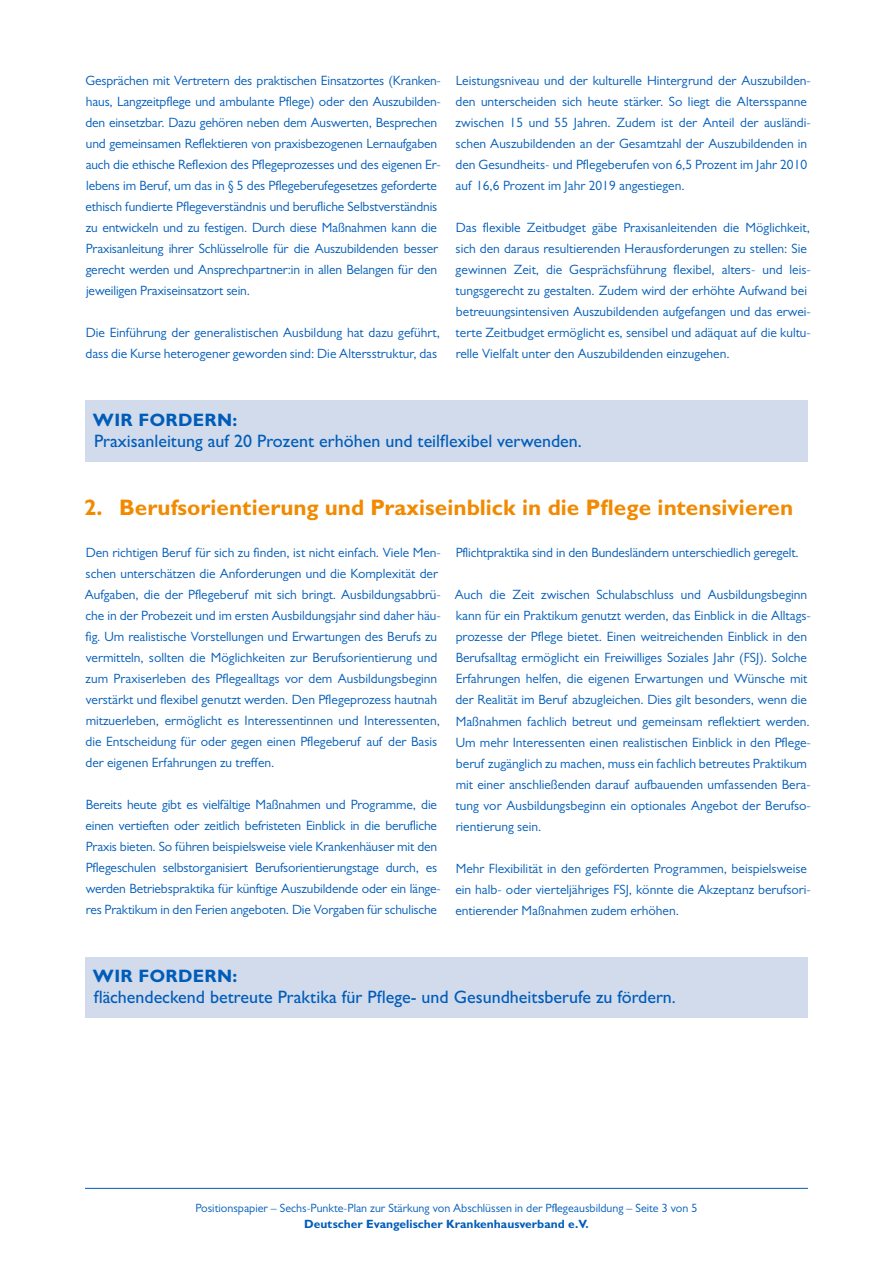
<style>
.page{position:relative;width:893px;height:1263px;background:#fff}
.page>*{position:absolute;margin:0;border:0;box-sizing:border-box;transform-origin:0 0}
.t1{font:700 22.5px "Gill Sans";color:#f18a00}
.t2{font:500 18px "Gill Sans";color:#005cb9}
.t3{font:700 18px "Gill Sans";letter-spacing:.02em;color:#005cb9}
.t4{font:13.5px/21px "Gill Sans";color:#005cb9}
.t5{font:12px "Gill Sans";color:#005cb9}
.t6{font:700 12px "Gill Sans";color:#005cb9}
</style>
<div class="page">
<hr style="left:85px;top:1188px;width:723px;height:1px;background:#005cb9">
<div style="left:85px;top:401px;width:723px;height:61px;background:#d1dbeb"></div>
<div style="left:85px;top:957px;width:723px;height:60px;background:#d1dbeb"></div>
<p class="t4" style="left:85px;top:70px;width:357px">Gesprächen mit Vertretern des praktischen Einsatzortes (Kranken&shy;haus, Langzeitpflege und ambulante Pflege) oder den Auszubilden&shy;den einsetzbar. Dazu gehören neben dem Auswerten, Besprechen und gemeinsamen Reflektieren von praxisbezogenen Lernaufgaben auch die ethische Reflexion des Pflegeprozesses und des eigenen Er&shy;lebens im Beruf, um das in § 5 des Pflegeberufegesetzes geforderte ethisch fundierte Pflegeverständnis und berufliche Selbstverständnis zu entwickeln und zu festigen. Durch diese Maßnahmen kann die Praxisanleitung ihrer Schlüsselrolle für die Auszubildenden besser gerecht werden und Ansprechpartner:in in allen Belangen für den jeweiligen Praxiseinsatzort sein.</p>
<p class="t4" style="left:85px;top:322px;width:356px">Die Einführung der generalistischen Ausbildung hat dazu geführt, dass die Kurse heterogener geworden sind: Die Altersstruktur, das</p>
<p class="t4" style="left:455px;top:70px;width:357px">Leistungsniveau und der kulturelle Hintergrund der Auszubilden&shy;den unterscheiden sich heute stärker. So liegt die Altersspanne zwischen 15 und 55 Jahren. Zudem ist der Anteil der ausländi&shy;schen Auszubildenden an der Gesamtzahl der Auszubildenden in den Gesundheits- und Pflegeberufen von 6,5 Prozent im Jahr 2010 auf 16,6 Prozent im Jahr 2019 angestiegen.</p>
<p class="t4" style="left:456px;top:217px;width:357px">Das flexible Zeitbudget gäbe Praxisanleitenden die Möglichkeit, sich den daraus resultierenden Herausforderungen zu stellen: Sie gewinnen Zeit, die Gesprächsführung flexibel, alters- und leis&shy;tungsgerecht zu gestalten. Zudem wird der erhöhte Aufwand bei betreuungsintensiven Auszubildenden aufgefangen und das erwei&shy;terte Zeitbudget ermöglicht es, sensibel und adäquat auf die kultu&shy;relle Vielfalt unter den Auszubildenden einzugehen.</p>
<h2 class="t3" style="left:93px;top:408px;width:146px">WIR FORDERN:</h2>
<h2 class="t2" style="left:94px;top:430px;width:489px">Praxisanleitung auf 20 Prozent erhöhen und teilflexibel verwenden.</h2>
<h1 class="t1" style="left:84px;top:494px;width:711px">2. Berufsorientierung und Praxiseinblick in die Pflege intensivieren</h1>
<p class="t4" style="left:85px;top:542px;width:358px">Den richtigen Beruf für sich zu finden, ist nicht einfach. Viele Men&shy;schen unterschätzen die Anforderungen und die Komplexität der Aufgaben, die der Pflegeberuf mit sich bringt. Ausbildungsabbrü&shy;che in der Probezeit und im ersten Ausbildungsjahr sind daher häu&shy;fig. Um realistische Vorstellungen und Erwartungen des Berufs zu vermitteln, sollten die Möglichkeiten zur Berufsorientierung und zum Praxiserleben des Pflegealltags vor dem Ausbildungsbeginn verstärkt und flexibel genutzt werden. Den Pflegeprozess hautnah mitzuerleben, ermöglicht es Interessentinnen und Interessenten, die Entscheidung für oder gegen einen Pflegeberuf auf der Basis der eigenen Erfahrungen zu treffen.</p>
<p class="t4" style="left:85px;top:794px;width:357px">Bereits heute gibt es vielfältige Maßnahmen und Programme, die einen vertieften oder zeitlich befristeten Einblick in die berufliche Praxis bieten. So führen beispielsweise viele Krankenhäuser mit den Pflegeschulen selbstorganisiert Berufsorientierungstage durch, es werden Betriebspraktika für künftige Auszubildende oder ein länge&shy;res Praktikum in den Ferien angeboten. Die Vorgaben für schulische</p>
<p class="t4" style="left:456px;top:542px;width:345px">Pflichtpraktika sind in den Bundesländern unterschiedlich geregelt.</p>
<p class="t4" style="left:455px;top:584px;width:358px">Auch die Zeit zwischen Schulabschluss und Ausbildungsbeginn kann für ein Praktikum genutzt werden, das Einblick in die Alltags&shy;prozesse der Pflege bietet. Einen weitreichenden Einblick in den Berufsalltag ermöglicht ein Freiwilliges Soziales Jahr (FSJ). Solche Erfahrungen helfen, die eigenen Erwartungen und Wünsche mit der Realität im Beruf abzugleichen. Dies gilt besonders, wenn die Maßnahmen fachlich betreut und gemeinsam reflektiert werden.<br>Um mehr Interessenten einen realistischen Einblick in den Pflege&shy;beruf zugänglich zu machen, muss ein fachlich betreutes Praktikum mit einer anschließenden darauf aufbauenden umfassenden Bera&shy;tung vor Ausbildungsbeginn ein optionales Angebot der Berufso&shy;rientierung sein.</p>
<p class="t4" style="left:455px;top:857px;width:357px">Mehr Flexibilität in den geförderten Programmen, beispielsweise ein halb- oder vierteljähriges FSJ, könnte die Akzeptanz berufsori&shy;entierender Maßnahmen zudem erhöhen.</p>
<h2 class="t3" style="left:93px;top:965px;width:146px">WIR FORDERN:</h2>
<h2 class="t2" style="left:94px;top:986px;width:584px">flächendeckend betreute Praktika für Pflege- und Gesundheitsberufe zu fördern.</h2>
<p class="t5" style="left:196px;top:1201px;width:503px">Positionspapier – Sechs-Punkte-Plan zur Stärkung von Abschlüssen in der Pflegeausbildung – Seite 3 von 5</p>
<p class="t6" style="left:304px;top:1217px;width:286px">Deutscher Evangelischer Krankenhausverband e.V.</p>
</div>
